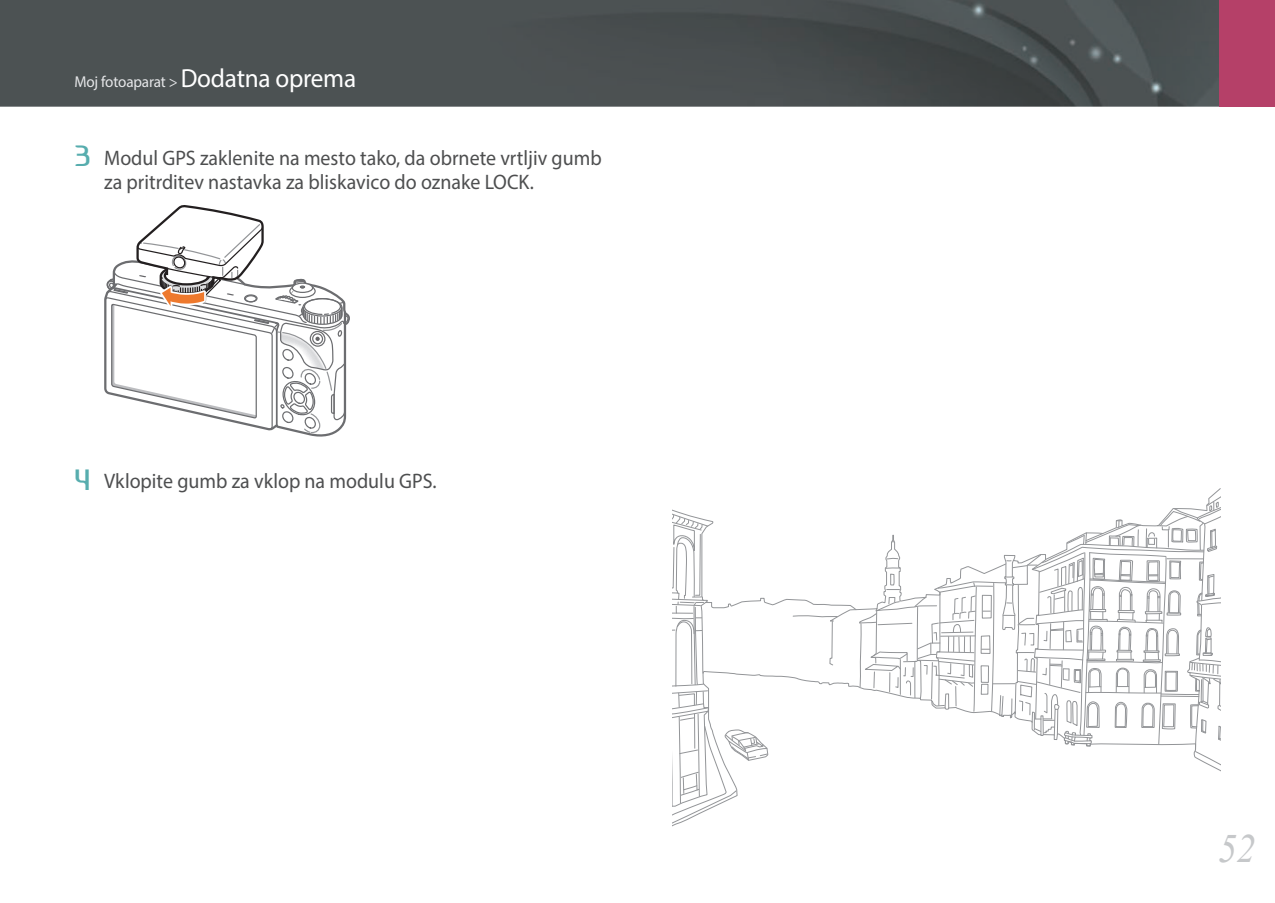
<style>
.page{position:relative;width:1275px;height:903px;background:#fff}
.page>*{position:absolute;margin:0;border:0;box-sizing:border-box;transform-origin:0 0}
.t1{font:italic 40.25px "Times New Roman";color:#c6c8ca;scale:.95 1}
.t2{font:21px/24.5px "Myriad Pro";color:#4d4e4f;scale:.95 1}
.t3{font:15.75px "Myriad Pro";letter-spacing:-.01em;color:#e6e7e9;scale:.96 1}
.s1{font-size:26.25px;color:#fff}
.s2{font-family:"Ageonebold";font-size:26.25px;color:#57adae}
</style>
<div class="page">
<img style="left:0;top:0;width:1220px;height:107px">
<div style="left:1220px;top:0;width:55px;height:107px;background:#b54068"></div>
<svg style="left:104px;top:205px;width:246px;height:232px"></svg>
<svg style="left:672px;top:513px;width:96px;height:311px"></svg>
<svg style="left:792px;top:495px;width:428px;height:276px"></svg>
<p class="t3" style="left:74px;top:75px;width:295px">Moj fotoaparat &gt; <span class="s1">Dodatna oprema</span></p>
<p class="t2" style="left:104px;top:148px;width:525px;text-indent:-30px"><span class="s2">3</span> Modul GPS zaklenite na mesto tako, da obrnete vrtljiv gumb za pritrditev nastavka za bliskavico do oznake LOCK.</p>
<p class="t2" style="left:74px;top:472px;width:383px"><span class="s2">4</span> Vklopite gumb za vklop na modulu GPS.</p>
<h1 class="t1" style="left:1218px;top:826px;width:41px">52</h1>
</div>
